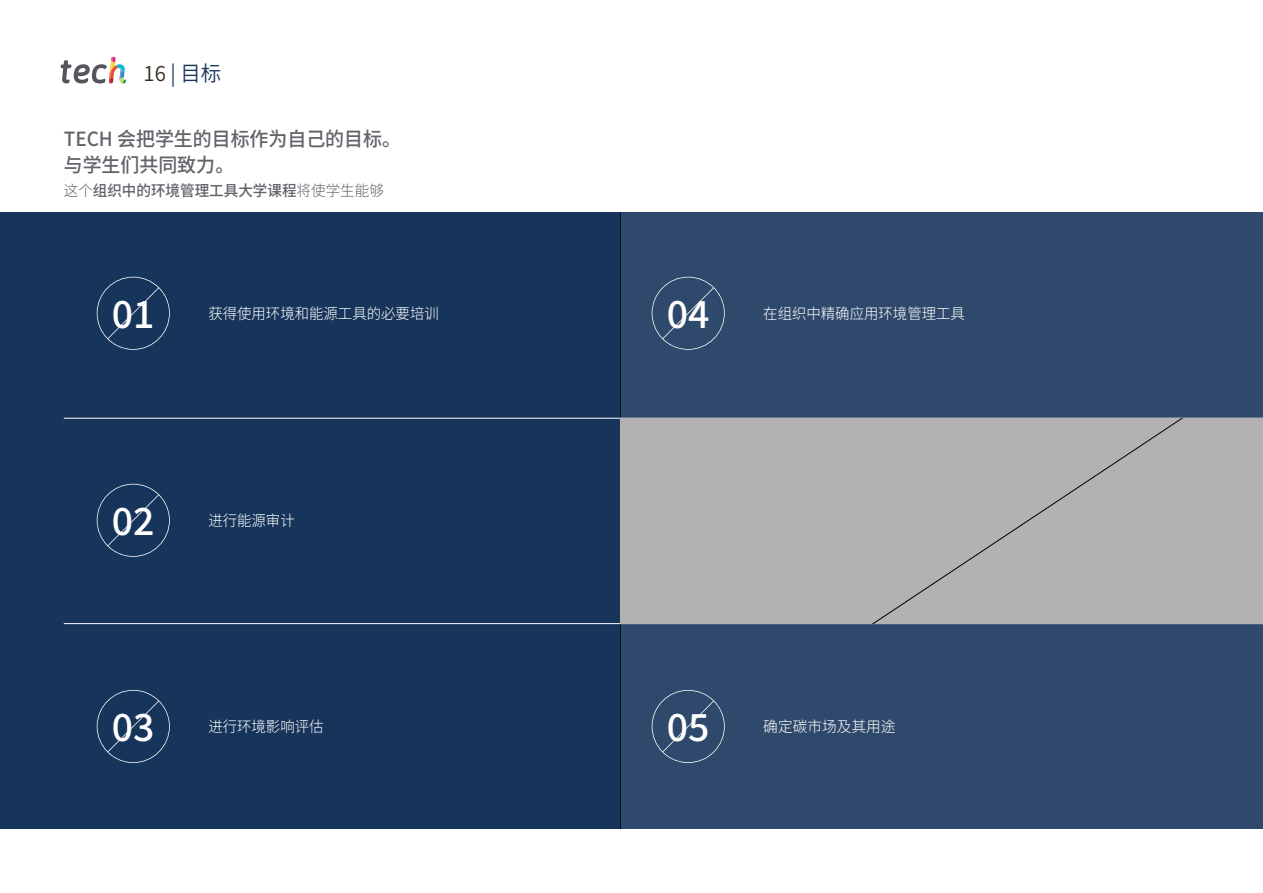
<style>
.page{position:relative;width:1263px;height:893px;background:#fff}
.page>*{position:absolute;margin:0;border:0;box-sizing:border-box;transform-origin:0 0}
.t1{font:500 37.5px "Source Han Sans CN";color:#fff}
.t2{font:21px "Source Han Sans CN";color:#1a355c}
.t3{font:500 19.5px/25.5px "Source Han Sans CN";color:#61646a}
.t4{font:300 15px "Source Han Sans CN";color:#fff;scale:.96 1}
.t5{font:500 15px "Source Han Sans CN";color:#61646a}
.t6{font:300 15px "Source Han Sans CN";color:#fff}
.s1{color:#312e20}
.s2{font-weight:300}
</style>
<div class="page">
<div style="left:0;top:213px;width:621px;height:616px;background:#17355b"></div>
<div style="left:621px;top:213px;width:642px;height:616px;background:#2e496b"></div>
<svg style="left:61px;top:57px;width:65px;height:27px"></svg>
<svg style="left:97px;top:277px;width:73px;height:73px"></svg>
<svg style="left:97px;top:690px;width:73px;height:73px"></svg>
<svg style="left:97px;top:484px;width:73px;height:73px"></svg>
<svg style="left:652px;top:277px;width:73px;height:73px"></svg>
<svg style="left:652px;top:690px;width:73px;height:73px"></svg>
<hr style="left:64px;top:418px;width:1199px;height:1px;background:#fff">
<hr style="left:64px;top:623px;width:1199px;height:1px;background:#fff">
<div style="left:621px;top:418px;width:642px;height:205px;background:#b3b2b2"></div>
<h2 class="t2" style="left:144px;top:61px;width:79px"><span class="s1">16</span> | 目标</h2>
<h3 class="t3" style="left:64px;top:127px;width:339px">TECH 会把学生的目标作为自己的目标。与学生们共同致力。</h3>
<p class="t5" style="left:64px;top:182px;width:322px"><span class="s2">这个</span>组织中的环境管理工具大学课程<span class="s2">将使学生能够</span></p>
<h1 class="t1" style="left:112px;top:293px;width:44px">01</h1>
<p class="t4" style="left:208px;top:305px;width:241px">获得使用环境和能源工具的必要培训</p>
<h1 class="t1" style="left:112px;top:500px;width:44px">02</h1>
<p class="t4" style="left:208px;top:512px;width:92px">进行能源审计</p>
<h1 class="t1" style="left:112px;top:706px;width:44px">03</h1>
<p class="t4" style="left:208px;top:718px;width:122px">进行环境影响评估</p>
<h1 class="t1" style="left:667px;top:293px;width:44px">04</h1>
<p class="t4" style="left:763px;top:305px;width:211px">在组织中精确应用环境管理工具</p>
<h1 class="t1" style="left:667px;top:706px;width:44px">05</h1>
<p class="t6" style="left:763px;top:718px;width:134px">确定碳市场及其用途</p>
</div>
